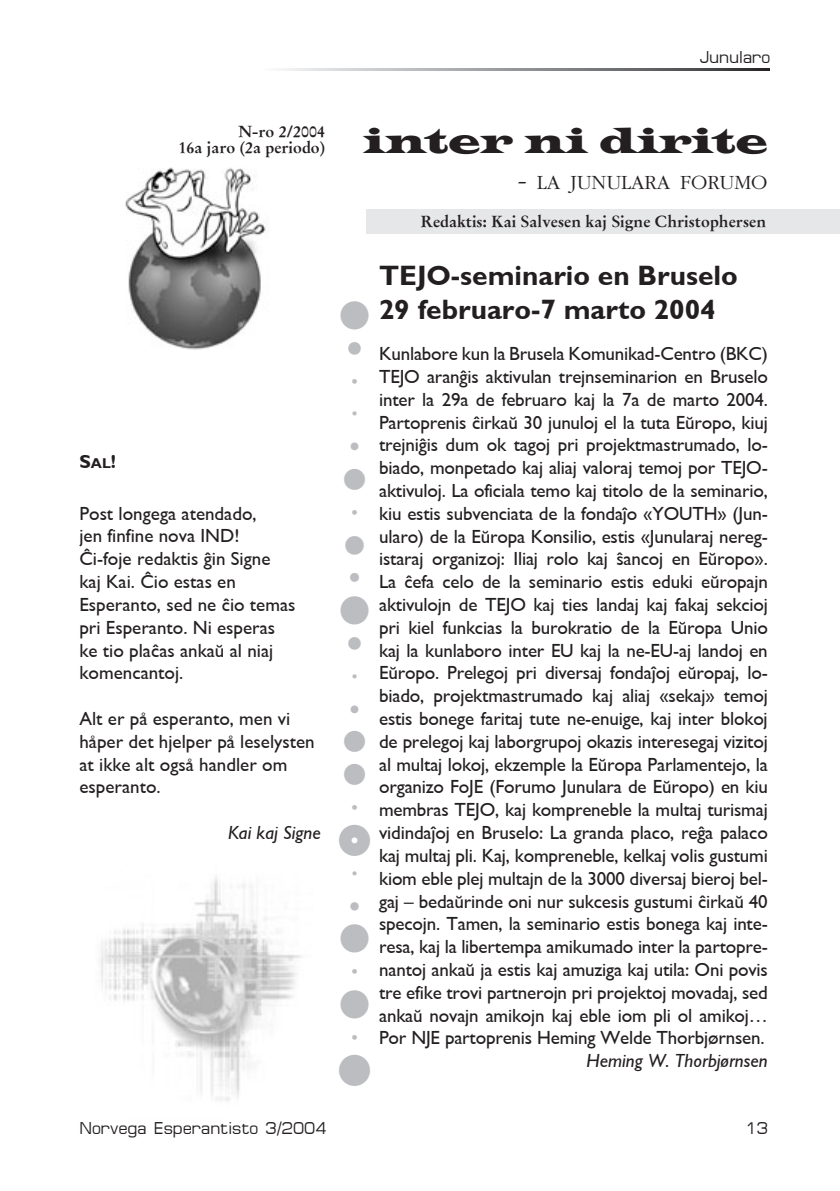
<style>
.page{position:relative;width:840px;height:1191px;background:#fff}
.page>*{position:absolute;margin:0;border:0;box-sizing:border-box;transform-origin:0 0}
.t1{font:36px "Latin Wide";color:#231f20}
.t2{font:31px "Freeform Three";letter-spacing:.05em;color:#bcbdc0}
.t3{font:28px/33.6px "Grilo U Dika";color:#231f20}
.t4{font:300 21px "Garamond";color:#231f20}
.t5{font:19px/22.8px "Grilo U";color:#231f20}
.t6{font:19px "Grilo U Kursiva";color:#231f20}
.t7{font:19px "Grilo U Dika";color:#231f20}
.t8{font:17px "Mikro U";color:#231f20}
.t9{font:16px/16px "Garamond U Dika";color:#231f20;text-align:right}
.s1{font-size:14.2px}
.s2{font-size:28px}
</style>
<div class="page">
<img style="left:125px;top:167px;width:143px;height:183px">
<svg style="left:281px;top:69px;width:488px;height:2px"></svg>
<div style="left:366px;top:209px;width:473px;height:25px;background:#e6e7e9"></div>
<img style="left:100px;top:877px;width:202px;height:224px">
<p class="t8" style="left:699px;top:48px;width:72px">Junularo</p>
<p class="t9" style="left:178px;top:124px;width:148px">N-ro 2/2004<br>16a jaro (2a periodo)</p>
<p class="t7" style="left:79px;top:450px;width:38px">S<span class="s1">AL</span>!</p>
<p class="t5" style="left:79px;top:502px;width:217px">Post longega atendado,<br>jen finfine nova IND!<br>Ĉi-foje redaktis ĝin Signe kaj Kai. Ĉio estas en<br>Esperanto, sed ne ĉio temas pri Esperanto. Ni esperas ke tio plaĉas ankaŭ al niaj komencantoj.</p>
<p class="t5" style="left:79px;top:707px;width:237px">Alt er på esperanto, men vi håper det hjelper på leselysten at ikke alt også handler om esperanto.</p>
<p class="t6" style="left:228px;top:821px;width:94px">Kai kaj Signe</p>
<h1 class="t1" style="left:363px;top:118px;width:406px">inter ni dirite</h1>
<p class="t4" style="left:517px;top:171px;width:251px"><span class="s2">-</span> LA JUNULARA FORUMO</p>
<p class="t9" style="left:420px;top:213px;width:347px">Redaktis: Kai Salvesen kaj Signe Christophersen</p>
<h2 class="t2" style="left:341px;top:1085px;width:787px;rotate:-90deg">IdtdtlKædxxJKFtyudxJKdFt</h2>
<h3 class="t3" style="left:379px;top:259px;width:360px">TEJO-seminario en Bruselo<br>29 februaro-7 marto 2004</h3>
<p class="t5" style="left:379px;top:342px;width:390px;text-align:justify">Kunlabore kun la Brusela Komunikad-Centro (BKC)<br>TEJO aranĝis aktivulan trejnseminarion en Bruselo inter la 29a de februaro kaj la 7a de marto 2004.<br>Partoprenis ĉirkaŭ 30 junuloj el la tuta Eŭropo, kiuj trejniĝis dum ok tagoj pri projektmastrumado, lo&shy;biado, monpetado kaj aliaj valoraj temoj por TEJO&shy;aktivuloj. La oficiala temo kaj titolo de la seminario, kiu estis subvenciata de la fondaĵo «YOUTH» (Jun&shy;ularo) de la Eŭropa Konsilio, estis «Junularaj nereg&shy;istaraj organizoj: Iliaj rolo kaj ŝancoj en Eŭropo».<br>La ĉefa celo de la seminario estis eduki eŭropajn aktivulojn de TEJO kaj ties landaj kaj fakaj sekcioj pri kiel funkcias la burokratio de la Eŭropa Unio kaj la kunlaboro inter EU kaj la ne-EU-aj landoj en Eŭropo. Prelegoj pri diversaj fondaĵoj eŭropaj, lo&shy;biado, projektmastrumado kaj aliaj «sekaj» temoj estis bonege faritaj tute ne-enuige, kaj inter blokoj de prelegoj kaj laborgrupoj okazis interesegaj vizitoj al multaj lokoj, ekzemple la Eŭropa Parlamentejo, la organizo FoJE (Forumo Junulara de Eŭropo) en kiu membras TEJO, kaj kompreneble la multaj turismaj vidindaĵoj en Bruselo: La granda placo, reĝa palaco kaj multaj pli. Kaj, kompreneble, kelkaj volis gustumi kiom eble plej multajn de la 3000 diversaj bieroj bel&shy;gaj – bedaŭrinde oni nur sukcesis gustumi ĉirkaŭ 40 specojn. Tamen, la seminario estis bonega kaj inte&shy;resa, kaj la libertempa amikumado inter la partopre&shy;nantoj ankaŭ ja estis kaj amuziga kaj utila: Oni povis tre efike trovi partnerojn pri projektoj movadaj, sed ankaŭ novajn amikojn kaj eble iom pli ol amikoj… Por NJE partoprenis Heming Welde Thorbjørnsen.</p>
<p class="t6" style="left:586px;top:1049px;width:183px">Heming W. Thorbjørnsen</p>
<p class="t8" style="left:79px;top:1119px;width:248px">Norvega Esperantisto 3/2004</p>
<p class="t8" style="left:745px;top:1119px;width:24px">13</p>
</div>
